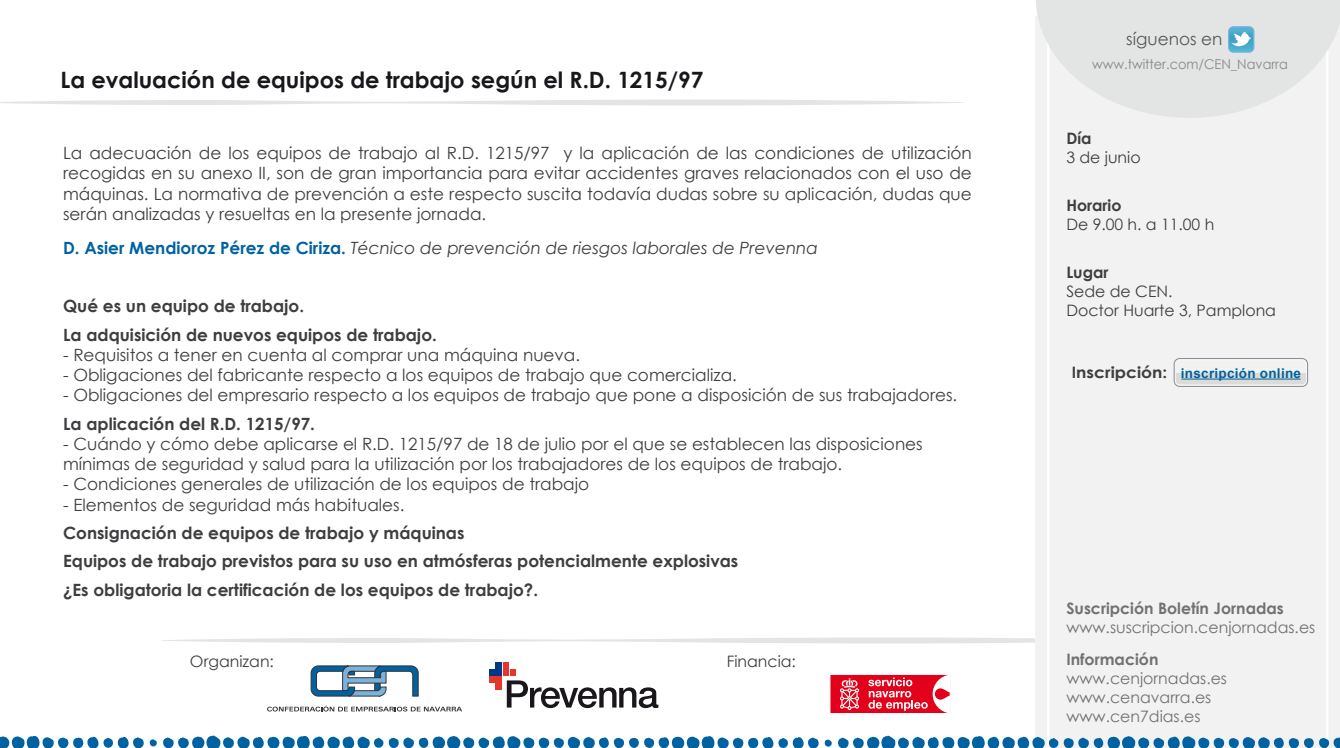
<style>
.page{position:relative;width:1340px;height:748px;background:#fff}
.page>*{position:absolute;margin:0;border:0;box-sizing:border-box;transform-origin:0 0}
.t1{font:700 22.5px "Century Gothic";color:#1a171c}
.t2{font:16.88px/20.2px "Century Gothic";color:#3e3d40;text-align:justify}
.t3{font:700 16.88px/28.3px "Century Gothic";color:#3e3d40}
.t4{font:italic 16.88px "Century Gothic";color:#3e3d40}
.t5{font:16.88px "Century Gothic";color:#58585a}
.t6{font:15.75px/18.9px "Century Gothic";color:#707172}
.t7{font:15.75px/18.9px "Century Gothic";color:#3e3d40}
.t8{font:700 15.75px "Century Gothic";color:#707172}
.t9{font:700 15.75px "Century Gothic";color:#3e3d40}
.t10{font:700 13.5px "Arial";letter-spacing:.02em;color:#0062a1}
.t11{font:13.5px "Century Gothic";color:#87888a;scale:.95 1}
.s1{font-weight:700;font-style:normal;color:#0062a1}
.s2{font-family:"Century Gothic";font-size:15.75px;color:#3e3d40}
</style>
<div class="page">
<svg style="left:161px;top:637px;width:874px;height:6px"></svg>
<div style="left:1035px;top:16px;width:304px;height:731px;background:#f2f2f3"></div>
<svg style="left:1047px;top:118px;width:281px;height:615px"></svg>
<svg style="left:1036px;top:0;width:303px;height:118px"></svg>
<svg style="left:0;top:99px;width:963px;height:7px"></svg>
<div style="left:1174px;top:358px;width:133px;height:28px;background:#f4f5f5;border-radius:6px"></div>
<div style="left:1173px;top:358px;width:135px;height:29px;border:1px solid #8b9096;border-radius:6px"></div>
<div style="left:1175px;top:361px;width:130px;height:23px;background:#f2f2f0;border-radius:4px"></div>
<svg style="left:1175px;top:368px;width:130px;height:16px"></svg>
<hr style="left:1175px;top:368px;width:130px;height:4px;background:#f2f2f0">
<hr style="left:1181px;top:378px;width:119px;height:1px;background:#0062a1">
<svg style="left:0;top:733px;width:1339px;height:15px"></svg>
<svg style="left:267px;top:705px;width:195px;height:6px"></svg>
<svg style="left:310px;top:665px;width:109px;height:31px"></svg>
<div style="left:829px;top:674px;width:121px;height:39px;background:#e2001a;border:1px solid #fff"></div>
<svg style="left:840px;top:677px;width:19px;height:33px"></svg>
<svg style="left:868px;top:674px;width:82px;height:39px"></svg>
<svg style="left:489px;top:662px;width:169px;height:46px"></svg>
<h1 class="t1" style="left:60px;top:63px;width:644px">La evaluación de equipos de trabajo según el R.D. 1215/97</h1>
<p class="t2" style="left:63px;top:142px;width:910px">La adecuación de los equipos de trabajo al R.D. 1215/97 y la aplicación de las condiciones de utilización recogidas en su anexo II, son de gran importancia para evitar accidentes graves relacionados con el uso de máquinas. La normativa de prevención a este respecto suscita todavía dudas sobre su aplicación, dudas que serán analizadas y resueltas en la presente jornada.</p>
<p class="t4" style="left:63px;top:236px;width:756px"><span class="s1">D. Asier Mendioroz Pérez de Ciriza.</span> Técnico de prevención de riesgos laborales de Prevenna</p>
<p class="t3" style="left:63px;top:291px;width:375px">Qué es un equipo de trabajo.<br>La adquisición de nuevos equipos de trabajo.</p>
<p class="t2" style="left:63px;top:344px;width:518px">- Requisitos a tener en cuenta al comprar una máquina nueva.</p>
<p class="t2" style="left:63px;top:364px;width:675px">- Obligaciones del fabricante respecto a los equipos de trabajo que comercializa.</p>
<p class="t2" style="left:63px;top:385px;width:895px">- Obligaciones del empresario respecto a los equipos de trabajo que pone a disposición de sus trabajadores.</p>
<p class="t3" style="left:63px;top:408px;width:253px">La aplicación del R.D. 1215/97.</p>
<p class="t2" style="left:63px;top:433px;width:861px">- Cuándo y cómo debe aplicarse el R.D. 1215/97 de 18 de julio por el que se establecen las disposiciones mínimas de seguridad y salud para la utilización por los trabajadores de los equipos de trabajo.</p>
<p class="t2" style="left:63px;top:474px;width:527px">- Condiciones generales de utilización de los equipos de trabajo</p>
<p class="t2" style="left:63px;top:494px;width:343px">- Elementos de seguridad más habituales.</p>
<p class="t3" style="left:63px;top:518px;width:676px">Consignación de equipos de trabajo y máquinas<br>Equipos de trabajo previstos para su uso en atmósferas potencialmente explosivas ¿Es obligatoria la certificación de los equipos de trabajo?.</p>
<p class="t7" style="left:190px;top:651px;width:85px">Organizan:</p>
<p class="t7" style="left:726px;top:651px;width:71px">Financia:</p>
<p class="t5" style="left:1126px;top:27px;width:98px">síguenos en</p>
<p class="t11" style="left:1092px;top:55px;width:207px">www.twitter.com/CEN_Navarra</p>
<p class="t9" style="left:1066px;top:126px;width:27px">Día</p>
<p class="t7" style="left:1066px;top:148px;width:76px">3 de junio</p>
<p class="t9" style="left:1066px;top:193px;width:57px">Horario</p>
<p class="t7" style="left:1066px;top:215px;width:149px">De 9.00 h. a 11.00 h</p>
<p class="t9" style="left:1066px;top:261px;width:44px">Lugar</p>
<p class="t7" style="left:1066px;top:282px;width:211px">Sede de CEN.<br>Doctor Huarte 3, Pamplona</p>
<p class="t10" style="left:1071px;top:363px;width:231px"><span class="s2">Inscripción:</span> inscripción online</p>
<p class="t8" style="left:1066px;top:596px;width:219px">Suscripción Boletín Jornadas</p>
<p class="t6" style="left:1066px;top:617px;width:250px">www.suscripcion.cenjornadas.es</p>
<p class="t8" style="left:1066px;top:647px;width:94px">Información</p>
<p class="t6" style="left:1066px;top:668px;width:162px">www.cenjornadas.es www.cenavarra.es www.cen7dias.es</p>
</div>
